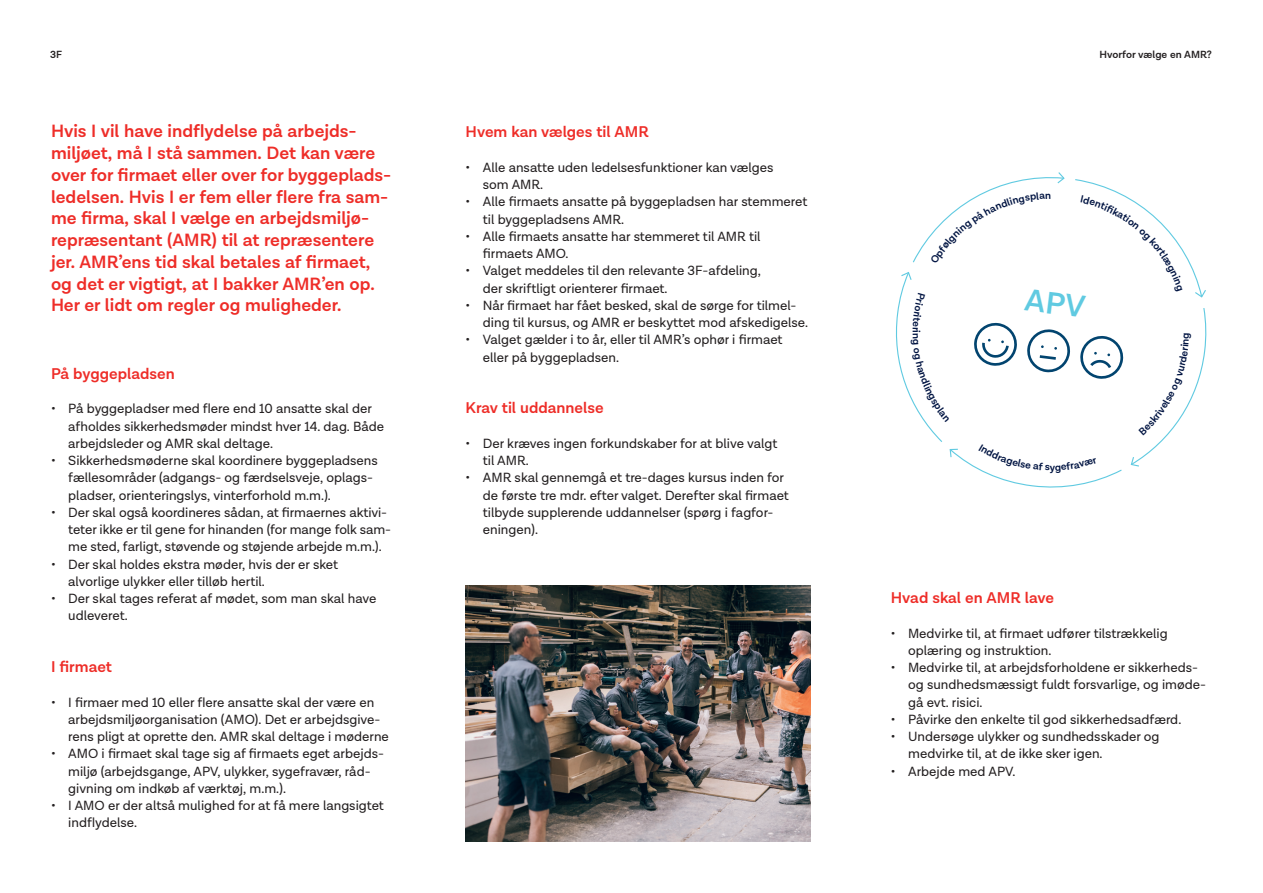
<style>
.page{position:relative;width:1263px;height:893px;background:#fff}
.page>*{position:absolute;margin:0;border:0;box-sizing:border-box;transform-origin:0 0}
.Manchet_1___P{font:600 18px/21.8px "Lota Grotesque";color:#ee2d28}
.Overskrift_3___H3{font:600 15.75px "Lota Grotesque";color:#ee2d28}
.Brødtekst_bullets{font:13.5px/17.2px "Lota Grotesque";color:#231f20}
.t1{font:600 10.5px "Lota Grotesque";color:#231f20}
.t2{font:600 10.5px "Lota Grotesque";color:#001442}
</style>
<div class="page">
<svg style="left:896px;top:177px;width:272px;height:311px"></svg>
<svg style="left:1056px;top:172px;width:9px;height:13px"></svg>
<svg style="left:949px;top:448px;width:10px;height:10px"></svg>
<svg style="left:1130px;top:456px;width:10px;height:11px"></svg>
<img style="left:466px;top:586px;width:344px;height:256px">
<svg style="left:978px;top:444px;width:119px;height:29px"></svg>
<svg style="left:900px;top:192px;width:307px;height:243px"></svg>
<p class="t1" style="left:50px;top:49px;width:13px">3F</p>
<p class="t1" style="left:1099px;top:49px;width:114px">Hvorfor vælge en AMR?</p>
<p class="Manchet_1___P" style="left:51px;top:121px;width:342px">Hvis I vil have indflydelse på arbejds&shy;miljøet, må I stå sammen. Det kan være over for firmaet eller over for byggeplads&shy;ledelsen. Hvis I er fem eller flere fra sam&shy;me firma, skal I vælge en arbejdsmiljø&shy;repræsentant (AMR) til at repræsentere jer. AMR’ens tid skal betales af firmaet, og det er vigtigt, at I bakker AMR’en op.<br>Her er lidt om regler og muligheder.</p>
<h3 class="Overskrift_3___H3" style="left:51px;top:364px;width:125px">På byggepladsen</h3>
<p class="Brødtekst_bullets" style="left:68px;top:400px;width:318px;text-indent:-17px">• På byggepladser med flere end 10 ansatte skal der afholdes sikkerhedsmøder mindst hver 14. dag. Både arbejdsleder og AMR skal deltage.</p>
<p class="Brødtekst_bullets" style="left:68px;top:452px;width:311px;text-indent:-17px">• Sikkerhedsmøderne skal koordinere byggepladsens fællesområder (adgangs- og færdselsveje, oplags&shy;pladser, orienteringslys, vinterforhold m.m.).</p>
<p class="Brødtekst_bullets" style="left:68px;top:504px;width:324px;text-indent:-17px">• Der skal også koordineres sådan, at firmaernes aktivi&shy;teter ikke er til gene for hinanden (for mange folk sam&shy;me sted, farligt, støvende og støjende arbejde m.m.).</p>
<p class="Brødtekst_bullets" style="left:68px;top:556px;width:271px;text-indent:-17px">• Der skal holdes ekstra møder, hvis der er sket alvorlige ulykker eller tilløb hertil.</p>
<p class="Brødtekst_bullets" style="left:68px;top:590px;width:310px;text-indent:-17px">• Der skal tages referat af mødet, som man skal have udleveret.</p>
<h3 class="Overskrift_3___H3" style="left:51px;top:658px;width:62px">I firmaet</h3>
<p class="Brødtekst_bullets" style="left:68px;top:694px;width:322px;text-indent:-17px">• I firmaer med 10 eller flere ansatte skal der være en arbejdsmiljøorganisation (AMO). Det er arbejdsgive&shy;rens pligt at oprette den. AMR skal deltage i møderne</p>
<p class="Brødtekst_bullets" style="left:68px;top:745px;width:317px;text-indent:-17px">• AMO i firmaet skal tage sig af firmaets eget arbejds&shy;miljø (arbejdsgange, APV, ulykker, sygefravær, råd&shy;givning om indkøb af værktøj, m.m.).</p>
<p class="Brødtekst_bullets" style="left:68px;top:797px;width:317px;text-indent:-17px">• I AMO er der altså mulighed for at få mere langsigtet indflydelse.</p>
<h3 class="Overskrift_3___H3" style="left:466px;top:123px;width:185px">Hvem kan vælges til AMR</h3>
<p class="Brødtekst_bullets" style="left:483px;top:159px;width:292px;text-indent:-17px">• Alle ansatte uden ledelsesfunktioner kan vælges som AMR.</p>
<p class="Brødtekst_bullets" style="left:483px;top:193px;width:326px;text-indent:-17px">• Alle firmaets ansatte på byggepladsen har stemmeret til byggepladsens AMR.</p>
<p class="Brødtekst_bullets" style="left:483px;top:228px;width:279px;text-indent:-17px">• Alle firmaets ansatte har stemmeret til AMR til firmaets AMO.</p>
<p class="Brødtekst_bullets" style="left:483px;top:262px;width:280px;text-indent:-17px">• Valget meddeles til den relevante 3F-afdeling, der skriftligt orienterer firmaet.</p>
<p class="Brødtekst_bullets" style="left:483px;top:297px;width:327px;text-indent:-17px">• Når firmaet har fået besked, skal de sørge for tilmel&shy;ding til kursus, og AMR er beskyttet mod afskedigelse.</p>
<p class="Brødtekst_bullets" style="left:483px;top:331px;width:301px;text-indent:-17px">• Valget gælder i to år, eller til AMR’s ophør i firmaet eller på byggepladsen.</p>
<h3 class="Overskrift_3___H3" style="left:466px;top:399px;width:140px">Krav til uddannelse</h3>
<p class="Brødtekst_bullets" style="left:483px;top:435px;width:296px;text-indent:-17px">• Der kræves ingen forkundskaber for at blive valgt til AMR.</p>
<p class="Brødtekst_bullets" style="left:483px;top:469px;width:308px;text-indent:-17px">• AMR skal gennemgå et tre-dages kursus inden for de første tre mdr. efter valget. Derefter skal firmaet tilbyde supplerende uddannelser (spørg i fagfor&shy;eningen).</p>
<p class="t2" style="left:922px;top:330px;width:4px;rotate:90deg">i</p>
<h3 class="Overskrift_3___H3" style="left:891px;top:589px;width:165px">Hvad skal en AMR lave</h3>
<p class="Brødtekst_bullets" style="left:908px;top:625px;width:261px;text-indent:-17px">• Medvirke til, at firmaet udfører tilstrækkelig oplæring og instruktion.</p>
<p class="Brødtekst_bullets" style="left:908px;top:659px;width:299px;text-indent:-17px">• Medvirke til, at arbejdsforholdene er sikkerheds&shy;og sundhedsmæssigt fuldt forsvarlige, og imøde&shy;gå evt. risici.</p>
<p class="Brødtekst_bullets" style="left:891px;top:711px;width:292px">• Påvirke den enkelte til god sikkerhedsadfærd.</p>
<p class="Brødtekst_bullets" style="left:908px;top:728px;width:253px;text-indent:-17px">• Undersøge ulykker og sundhedsskader og medvirke til, at de ikke sker igen.</p>
<p class="Brødtekst_bullets" style="left:891px;top:763px;width:126px">• Arbejde med APV.</p>
</div>
